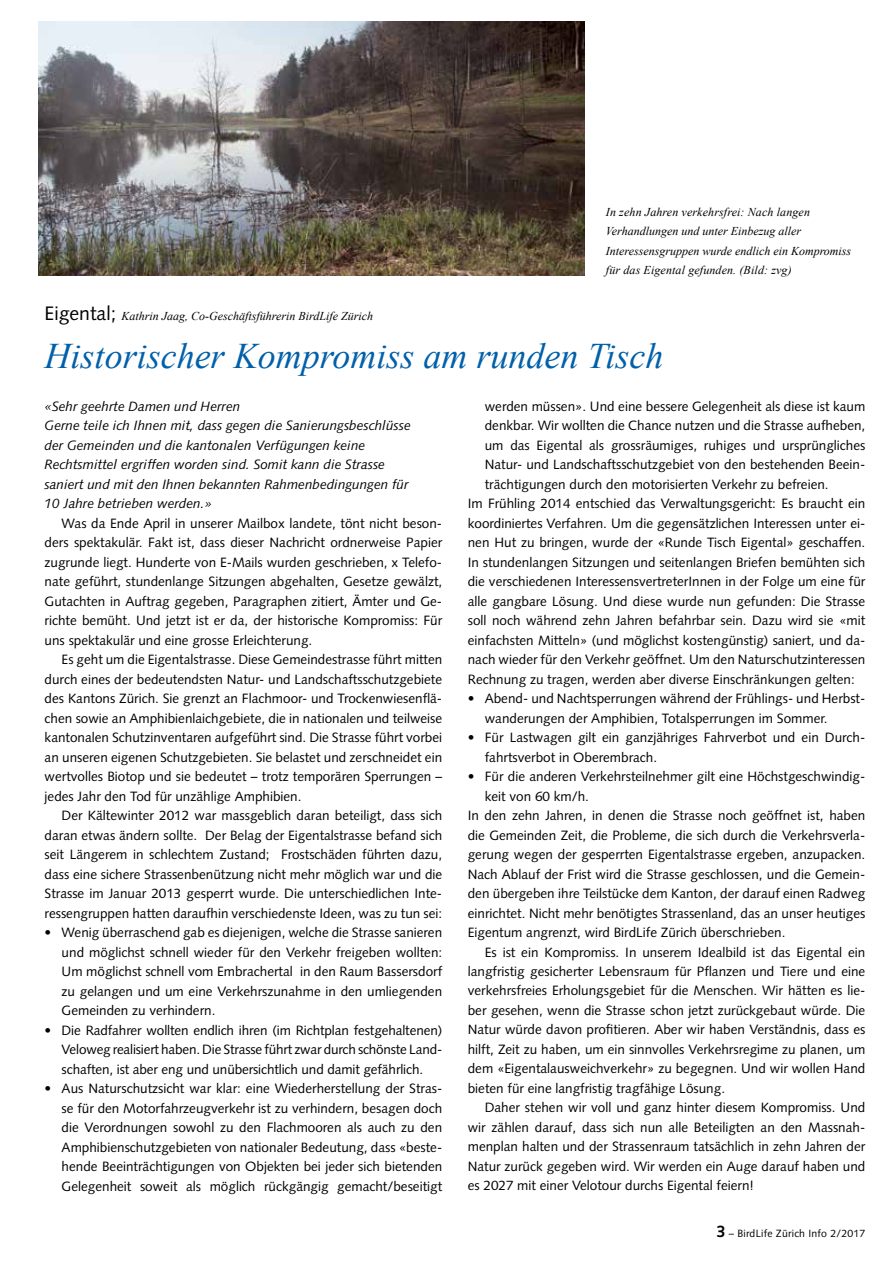
<style>
.page{position:relative;width:893px;height:1263px;background:#fff}
.page>*{position:absolute;margin:0;border:0;box-sizing:border-box;transform-origin:0 0}
.t1{font:italic 36px "Times New Roman";color:#0060a9}
.t2{font:13.5px/19.5px "Syntax";color:#000;text-align:justify}
.t3{font:italic 13.5px/19.5px "Syntax";color:#000}
.t4{font:italic 12px/19.5px "Times New Roman";color:#000}
.t5{font:10.5px "Syntax";letter-spacing:.02em;color:#000}
.s1{font-family:"Syntax";font-style:normal;font-size:19.5px}
.s2{font-weight:700;font-size:16.5px}
</style>
<div class="page">
<img style="left:39px;top:21px;width:546px;height:254px">
<p class="t4" style="left:606px;top:202px;width:247px">In zehn Jahren verkehrsfrei: Nach langen Verhandlungen und unter Einbezug aller Interessensgruppen wurde endlich ein Kompromiss für das Eigental gefunden. (Bild: zvg)</p>
<p class="t4" style="left:45px;top:306px;width:330px"><span class="s1">Eigental;</span> Kathrin Jaag, Co-Geschäftsführerin BirdLife Zürich</p>
<h1 class="t1" style="left:45px;top:331px;width:620px">Historischer Kompromiss am runden Tisch</h1>
<p class="t3" style="left:45px;top:396px;width:368px">«Sehr geehrte Damen und Herren<br>Gerne teile ich Ihnen mit, dass gegen die Sanierungsbeschlüsse der Gemeinden und die kantonalen Verfügungen keine Rechtsmittel ergriffen worden sind. Somit kann die Strasse saniert und mit den Ihnen bekannten Rahmenbedingungen für 10 Jahre betrieben werden.»</p>
<p class="t2" style="left:45px;top:513px;width:399px;text-indent:17px">Was da Ende April in unserer Mailbox landete, tönt nicht beson&shy;ders spektakulär. Fakt ist, dass dieser Nachricht ordnerweise Papier zugrunde liegt. Hunderte von E-Mails wurden geschrieben, x Telefo&shy;nate geführt, stundenlange Sitzungen abgehalten, Gesetze gewälzt, Gutachten in Auftrag gegeben, Paragraphen zitiert, Ämter und Ge&shy;richte bemüht. Und jetzt ist er da, der historische Kompromiss: Für uns spektakulär und eine grosse Erleichterung.</p>
<p class="t2" style="left:45px;top:650px;width:399px;text-indent:17px">Es geht um die Eigentalstrasse. Diese Gemeindestrasse führt mitten durch eines der bedeutendsten Natur- und Landschaftsschutzgebiete des Kantons Zürich. Sie grenzt an Flachmoor- und Trockenwiesenflä&shy;chen sowie an Amphibienlaichgebiete, die in nationalen und teilweise kantonalen Schutzinventaren aufgeführt sind. Die Strasse führt vorbei an unseren eigenen Schutzgebieten. Sie belastet und zerschneidet ein wertvolles Biotop und sie bedeutet – trotz temporären Sperrungen – jedes Jahr den Tod für unzählige Amphibien.</p>
<p class="t2" style="left:45px;top:806px;width:399px;text-indent:17px">Der Kältewinter 2012 war massgeblich daran beteiligt, dass sich daran etwas ändern sollte. Der Belag der Eigentalstrasse befand sich seit Längerem in schlechtem Zustand; Frostschäden führten dazu, dass eine sichere Strassenbenützung nicht mehr möglich war und die Strasse im Januar 2013 gesperrt wurde. Die unterschiedlichen Inte&shy;ressengruppen hatten daraufhin verschiedenste Ideen, was zu tun sei:</p>
<p class="t2" style="left:62px;top:923px;width:382px;text-indent:-17px">• Wenig überraschend gab es diejenigen, welche die Strasse sanieren und möglichst schnell wieder für den Verkehr freigeben wollten:<br>Um möglichst schnell vom Embrachertal in den Raum Bassersdorf zu gelangen und um eine Verkehrszunahme in den umliegenden Gemeinden zu verhindern.</p>
<p class="t2" style="left:62px;top:1020px;width:382px;text-indent:-17px">• Die Radfahrer wollten endlich ihren (im Richtplan festgehaltenen)<br>Veloweg realisiert haben. Die Strasse führt zwar durch schönste Land&shy;schaften, ist aber eng und unübersichtlich und damit gefährlich.</p>
<p class="t2" style="left:62px;top:1079px;width:382px;text-indent:-17px">• Aus Naturschutzsicht war klar: eine Wiederherstellung der Stras&shy;se für den Motorfahrzeugverkehr ist zu verhindern, besagen doch die Verordnungen sowohl zu den Flachmooren als auch zu den Amphibienschutzgebieten von nationaler Bedeutung, dass «beste&shy;hende Beeinträchtigungen von Objekten bei jeder sich bietenden Gelegenheit soweit als möglich rückgängig gemacht/beseitigt</p>
<p class="t2" style="left:485px;top:396px;width:382px">werden müssen». Und eine bessere Gelegenheit als diese ist kaum</p>
<p class="t2" style="left:485px;top:416px;width:382px">denkbar. Wir wollten die Chance nutzen und die Strasse aufheben,</p>
<p class="t2" style="left:485px;top:435px;width:382px">um das Eigental als grossräumiges, ruhiges und ursprüngliches</p>
<p class="t2" style="left:485px;top:455px;width:382px">Natur- und Landschaftsschutzgebiet von den bestehenden Beein-</p>
<p class="t2" style="left:485px;top:474px;width:345px">trächtigungen durch den motorisierten Verkehr zu befreien.</p>
<p class="t2" style="left:468px;top:494px;width:399px">Im Frühling 2014 entschied das Verwaltungsgericht: Es braucht ein</p>
<p class="t2" style="left:468px;top:513px;width:399px">koordiniertes Verfahren. Um die gegensätzlichen Interessen unter ei-</p>
<p class="t2" style="left:468px;top:533px;width:399px">nen Hut zu bringen, wurde der «Runde Tisch Eigental» geschaffen.</p>
<p class="t2" style="left:468px;top:552px;width:399px">In stundenlangen Sitzungen und seitenlangen Briefen bemühten sich</p>
<p class="t2" style="left:468px;top:572px;width:399px">die verschiedenen InteressensvertreterInnen in der Folge um eine für</p>
<p class="t2" style="left:468px;top:591px;width:399px">alle gangbare Lösung. Und diese wurde nun gefunden: Die Strasse</p>
<p class="t2" style="left:468px;top:611px;width:399px">soll noch während zehn Jahren befahrbar sein. Dazu wird sie «mit</p>
<p class="t2" style="left:468px;top:630px;width:399px">einfachsten Mitteln» (und möglichst kostengünstig) saniert, und da-</p>
<p class="t2" style="left:468px;top:650px;width:399px">nach wieder für den Verkehr geöffnet. Um den Naturschutzinteressen</p>
<p class="t2" style="left:468px;top:669px;width:388px">Rechnung zu tragen, werden aber diverse Einschränkungen gelten:</p>
<p class="t2" style="left:485px;top:689px;width:382px;text-indent:-17px">• Abend- und Nachtsperrungen während der Frühlings- und Herbst&shy;wanderungen der Amphibien, Totalsperrungen im Sommer.</p>
<p class="t2" style="left:485px;top:728px;width:382px;text-indent:-17px">• Für Lastwagen gilt ein ganzjähriges Fahrverbot und ein Durch&shy;fahrtsverbot in Oberembrach.</p>
<p class="t2" style="left:468px;top:767px;width:399px">• Für die anderen Verkehrsteilnehmer gilt eine Höchstgeschwindig-</p>
<p class="t2" style="left:485px;top:786px;width:106px">keit von 60 km/h.</p>
<p class="t2" style="left:468px;top:806px;width:399px">In den zehn Jahren, in denen die Strasse noch geöffnet ist, haben</p>
<p class="t2" style="left:468px;top:825px;width:399px">die Gemeinden Zeit, die Probleme, die sich durch die Verkehrsverla-</p>
<p class="t2" style="left:468px;top:845px;width:399px">gerung wegen der gesperrten Eigentalstrasse ergeben, anzupacken.</p>
<p class="t2" style="left:468px;top:864px;width:399px">Nach Ablauf der Frist wird die Strasse geschlossen, und die Gemein-</p>
<p class="t2" style="left:468px;top:884px;width:399px">den übergeben ihre Teilstücke dem Kanton, der darauf einen Radweg</p>
<p class="t2" style="left:468px;top:903px;width:399px">einrichtet. Nicht mehr benötigtes Strassenland, das an unser heutiges</p>
<p class="t2" style="left:468px;top:923px;width:319px">Eigentum angrenzt, wird BirdLife Zürich überschrieben.</p>
<p class="t2" style="left:485px;top:942px;width:382px">Es ist ein Kompromiss. In unserem Idealbild ist das Eigental ein</p>
<p class="t2" style="left:468px;top:962px;width:399px">langfristig gesicherter Lebensraum für Pflanzen und Tiere und eine</p>
<p class="t2" style="left:468px;top:981px;width:399px">verkehrsfreies Erholungsgebiet für die Menschen. Wir hätten es lie-</p>
<p class="t2" style="left:468px;top:1000px;width:399px">ber gesehen, wenn die Strasse schon jetzt zurückgebaut würde. Die</p>
<p class="t2" style="left:468px;top:1020px;width:399px">Natur würde davon profitieren. Aber wir haben Verständnis, dass es</p>
<p class="t2" style="left:468px;top:1039px;width:399px">hilft, Zeit zu haben, um ein sinnvolles Verkehrsregime zu planen, um</p>
<p class="t2" style="left:468px;top:1059px;width:399px">dem «Eigentalausweichverkehr» zu begegnen. Und wir wollen Hand</p>
<p class="t2" style="left:468px;top:1078px;width:259px">bieten für eine langfristig tragfähige Lösung.</p>
<p class="t2" style="left:485px;top:1098px;width:382px">Daher stehen wir voll und ganz hinter diesem Kompromiss. Und</p>
<p class="t2" style="left:468px;top:1117px;width:399px">wir zählen darauf, dass sich nun alle Beteiligten an den Massnah-</p>
<p class="t2" style="left:468px;top:1137px;width:399px">menplan halten und der Strassenraum tatsächlich in zehn Jahren der</p>
<p class="t2" style="left:468px;top:1156px;width:399px">Natur zurück gegeben wird. Wir werden ein Auge darauf haben und</p>
<p class="t2" style="left:468px;top:1176px;width:288px">es 2027 mit einer Velotour durchs Eigental feiern!</p>
<p class="t5" style="left:716px;top:1227px;width:150px"><span class="s2">3</span> – BirdLife Zürich Info 2/2017</p>
</div>
